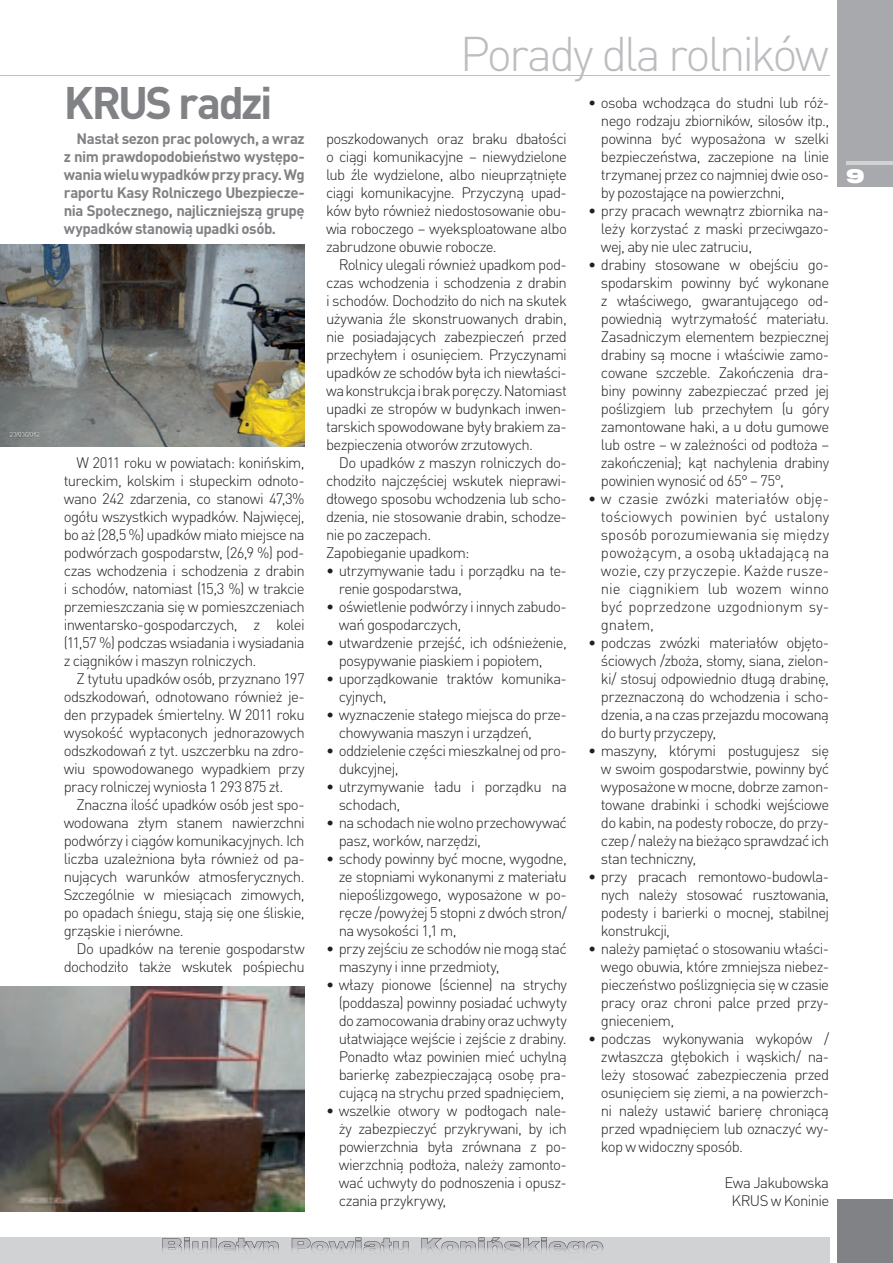
<style>
.page{position:relative;width:893px;height:1263px;background:#fff}
.page>*{position:absolute;margin:0;border:0;box-sizing:border-box;transform-origin:0 0}
.t1{font:300 48px "DIN Pro";letter-spacing:-.06em;color:#bcbdc0}
.t2{font:700 45px "DIN Pro";letter-spacing:-.06em;color:#808285}
.t3{font:900 expanded 19.5px "Swiss 721 BT";color:#fff}
.t4{font:300 15px/18px "DIN Pro";letter-spacing:-.045em;color:#231f20;text-align:justify}
.t5{font:700 15px/18px "DIN Pro";letter-spacing:-.03em;color:#808285;text-align:justify}
</style>
<div class="page">
<div style="left:838px;top:0;width:55px;height:186px;background:#a8a9ad"></div>
<div style="left:838px;top:1199px;width:55px;height:64px;background:#808285"></div>
<div style="left:0;top:1237px;width:829px;height:26px;background:#d1d2d4"></div>
<img style="left:169px;top:1248px;width:310px;height:4px">
<img style="left:484px;top:1248px;width:119px;height:4px">
<svg style="left:163px;top:1237px;width:440px;height:11px"></svg>
<hr style="left:846px;top:162px;width:47px;height:3px;background:#d1d2d4">
<hr style="left:0;top:75px;width:829px;height:1px;background:#bcbdc0">
<img style="left:0;top:244px;width:305px;height:202px">
<img style="left:0;top:986px;width:304px;height:226px">
<h2 class="t2" style="left:64px;top:73px;width:210px">KRUS radzi</h2>
<p class="t5" style="left:64px;top:129px;width:242px;text-indent:13px">Nastał sezon prac polowych, a wraz z nim prawdopodobieństwo występo&shy;wania wielu wypadków przy pracy. Wg raportu Kasy Rolniczego Ubezpiecze&shy;nia Społecznego, najliczniejszą grupę wypadków stanowią upadki osób.</p>
<p class="t4" style="left:64px;top:453px;width:242px;text-indent:13px">W 2011 roku w powiatach: konińskim, tureckim, kolskim i słupeckim odnoto&shy;wano 242 zdarzenia, co stanowi 47,3% ogółu wszystkich wypadków. Najwięcej, bo aż (28,5 %) upadków miało miejsce na podwórzach gospodarstw, (26,9 %) pod&shy;czas wchodzenia i schodzenia z drabin i schodów, natomiast (15,3 %) w trakcie przemieszczania się w pomieszczeniach inwentarsko-gospodarczych, z kolei (11,57 %) podczas wsiadania i wysiadania z ciągników i maszyn rolniczych.</p>
<p class="t4" style="left:64px;top:669px;width:242px;text-indent:13px">Z tytułu upadków osób, przyznano 197 odszkodowań, odnotowano również je&shy;den przypadek śmiertelny. W 2011 roku wysokość wypłaconych jednorazowych odszkodowań z tyt. uszczerbku na zdro&shy;wiu spowodowanego wypadkiem przy pracy rolniczej wyniosła 1 293 875 zł.</p>
<p class="t4" style="left:64px;top:795px;width:242px;text-indent:13px">Znaczna ilość upadków osób jest spo&shy;wodowana złym stanem nawierzchni podwórzy i ciągów komunikacyjnych. Ich liczba uzależniona była również od pa&shy;nujących warunków atmosferycznych.<br>Szczególnie w miesiącach zimowych, po opadach śniegu, stają się one śliskie, grząskie i nierówne.</p>
<p class="t4" style="left:64px;top:939px;width:242px;text-align:right">Do upadków na terenie gospodarstw dochodziło także wskutek pośpiechu</p>
<h1 class="t1" style="left:460px;top:21px;width:371px">Porady dla rolników</h1>
<p class="t4" style="left:326px;top:129px;width:242px">poszkodowanych oraz braku dbałości o ciągi komunikacyjne – niewydzielone lub źle wydzielone, albo nieuprzątnięte ciągi komunikacyjne. Przyczyną upad&shy;ków było również niedostosowanie obu&shy;wia roboczego – wyeksploatowane albo zabrudzone obuwie robocze.</p>
<p class="t4" style="left:326px;top:255px;width:242px;text-indent:13px">Rolnicy ulegali również upadkom pod&shy;czas wchodzenia i schodzenia z drabin i schodów. Dochodziło do nich na skutek używania źle skonstruowanych drabin, nie posiadających zabezpieczeń przed przechyłem i osunięciem. Przyczynami upadków ze schodów była ich niewłaści&shy;wa konstrukcja i brak poręczy. Natomiast upadki ze stropów w budynkach inwen&shy;tarskich spowodowane były brakiem za&shy;bezpieczenia otworów zrzutowych.</p>
<p class="t4" style="left:326px;top:453px;width:242px;text-align:left;text-indent:13px">Do upadków z maszyn rolniczych do&shy;chodziło najczęściej wskutek nieprawi&shy;dłowego sposobu wchodzenia lub scho&shy;dzenia, nie stosowanie drabin, schodze&shy;nie po zaczepach.<br>Zapobieganie upadkom:</p>
<p class="t4" style="left:339px;top:561px;width:230px;text-indent:-13px">• utrzymywanie ładu i porządku na te&shy;renie gospodarstwa,</p>
<p class="t4" style="left:339px;top:597px;width:230px;text-indent:-13px">• oświetlenie podwórzy i innych zabudo&shy;wań gospodarczych,</p>
<p class="t4" style="left:339px;top:633px;width:230px;text-indent:-13px">• utwardzenie przejść, ich odśnieżenie, posypywanie piaskiem i popiołem,</p>
<p class="t4" style="left:339px;top:669px;width:230px;text-indent:-13px">• uporządkowanie traktów komunika&shy;cyjnych,</p>
<p class="t4" style="left:339px;top:705px;width:230px;text-indent:-13px">• wyznaczenie stałego miejsca do prze&shy;chowywania maszyn i urządzeń,</p>
<p class="t4" style="left:339px;top:741px;width:230px;text-indent:-13px">• oddzielenie części mieszkalnej od pro&shy;dukcyjnej,</p>
<p class="t4" style="left:339px;top:777px;width:230px;text-indent:-13px">• utrzymywanie ładu i porządku na schodach,</p>
<p class="t4" style="left:339px;top:813px;width:230px;text-indent:-13px">• na schodach nie wolno przechowywać pasz, worków, narzędzi,</p>
<p class="t4" style="left:339px;top:849px;width:230px;text-indent:-13px">• schody powinny być mocne, wygodne, ze stopniami wykonanymi z materiału niepoślizgowego, wyposażone w po&shy;ręcze /powyżej 5 stopni z dwóch stron/ na wysokości 1,1 m,</p>
<p class="t4" style="left:339px;top:939px;width:230px;text-indent:-13px">• przy zejściu ze schodów nie mogą stać maszyny i inne przedmioty,</p>
<p class="t4" style="left:339px;top:975px;width:230px;text-indent:-13px">• włazy pionowe (ścienne) na strychy (poddasza) powinny posiadać uchwyty do zamocowania drabiny oraz uchwyty ułatwiające wejście i zejście z drabiny.<br>Ponadto właz powinien mieć uchylną barierkę zabezpieczającą osobę pra&shy;cującą na strychu przed spadnięciem,</p>
<p class="t4" style="left:339px;top:1101px;width:230px;text-indent:-13px">• wszelkie otwory w podłogach nale&shy;ży zabezpieczyć przykrywani, by ich powierzchnia była zrównana z po&shy;wierzchnią podłoża, należy zamonto&shy;wać uchwyty do podnoszenia i opusz&shy;czania przykrywy,</p>
<p class="t4" style="left:601px;top:93px;width:230px;text-indent:-13px">• osoba wchodząca do studni lub róż&shy;nego rodzaju zbiorników, silosów itp., powinna być wyposażona w szelki bezpieczeństwa, zaczepione na linie trzymanej przez co najmniej dwie oso&shy;by pozostające na powierzchni,</p>
<p class="t4" style="left:601px;top:201px;width:230px;text-indent:-13px">• przy pracach wewnątrz zbiornika na&shy;leży korzystać z maski przeciwgazo&shy;wej, aby nie ulec zatruciu,</p>
<p class="t4" style="left:601px;top:255px;width:230px;text-indent:-13px">• drabiny stosowane w obejściu go&shy;spodarskim powinny być wykonane z właściwego, gwarantującego od&shy;powiednią wytrzymałość materiału.<br>Zasadniczym elementem bezpiecznej drabiny są mocne i właściwie zamo&shy;cowane szczeble. Zakończenia dra&shy;biny powinny zabezpieczać przed jej poślizgiem lub przechyłem (u góry zamontowane haki, a u dołu gumowe lub ostre – w zależności od podłoża – zakończenia); kąt nachylenia drabiny powinien wynosić od 65° – 75°,</p>
<p class="t4" style="left:601px;top:489px;width:230px;text-indent:-13px">• w czasie zwózki materiałów obję&shy;tościowych powinien być ustalony sposób porozumiewania się między powożącym, a osobą układającą na wozie, czy przyczepie. Każde rusze&shy;nie ciągnikiem lub wozem winno być poprzedzone uzgodnionym sy&shy;gnałem,</p>
<p class="t4" style="left:601px;top:633px;width:230px;text-indent:-13px">• podczas zwózki materiałów objęto&shy;ściowych /zboża, słomy, siana, zielon&shy;ki/ stosuj odpowiednio długą drabinę, przeznaczoną do wchodzenia i scho&shy;dzenia, a na czas przejazdu mocowaną do burty przyczepy,</p>
<p class="t4" style="left:601px;top:741px;width:230px;text-indent:-13px">• maszyny, którymi posługujesz się w swoim gospodarstwie, powinny być wyposażone w mocne, dobrze zamon&shy;towane drabinki i schodki wejściowe do kabin, na podesty robocze, do przy&shy;czep / należy na bieżąco sprawdzać ich stan techniczny,</p>
<p class="t4" style="left:601px;top:867px;width:230px;text-indent:-13px">• przy pracach remontowo-budowla&shy;nych należy stosować rusztowania, podesty i barierki o mocnej, stabilnej konstrukcji,</p>
<p class="t4" style="left:601px;top:939px;width:230px;text-indent:-13px">• należy pamiętać o stosowaniu właści&shy;wego obuwia, które zmniejsza niebez&shy;pieczeństwo poślizgnięcia się w czasie pracy oraz chroni palce przed przy&shy;gnieceniem,</p>
<p class="t4" style="left:601px;top:1029px;width:230px;text-indent:-13px">• podczas wykonywania wykopów / zwłaszcza głębokich i wąskich/ na&shy;leży stosować zabezpieczenia przed osunięciem się ziemi, a na powierzch&shy;ni należy ustawić barierę chroniącą przed wpadnięciem lub oznaczyć wy&shy;kop w widoczny sposób.</p>
<p class="t4" style="left:725px;top:1173px;width:106px;text-align:center">Ewa Jakubowska<br>KRUS w Koninie</p>
<h3 class="t3" style="left:846px;top:164px;width:20px">9</h3>
</div>
